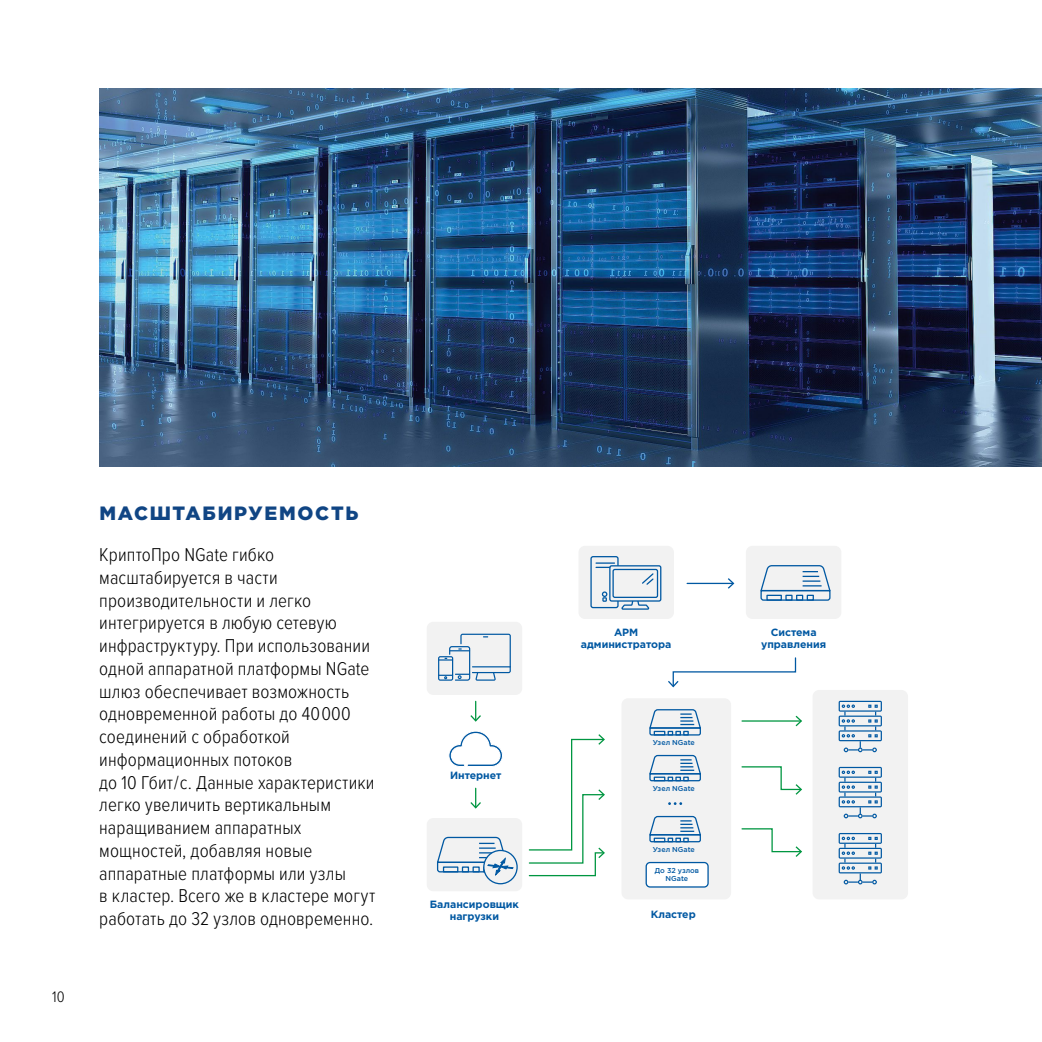
<style>
.page{position:relative;width:1042px;height:1042px;background:#fff}
.page>*{position:absolute;margin:0;border:0;box-sizing:border-box;transform-origin:0 0}
.t1{font:300 19.25px/22.8px "Proxima Nova Cond";letter-spacing:.005em;color:#000}
.t2{font:900 19.25px "Gotham Pro";letter-spacing:.085em;color:#104584}
.t3{font:300 15.75px "Proxima Nova Cond";color:#000}
.t4{font:700 10.5px/12.2px "Gotham Pro";color:#0058a2;text-align:center}
.t5{font:500 7.17px/7.7px "Gotham Pro";color:#0058a2;text-align:center}
</style>
<div class="page">
<img style="left:99px;top:89px;width:943px;height:377px">
<div style="left:578px;top:546px;width:96px;height:73px;background:#f2f2f2;border-radius:7px"></div>
<div style="left:427px;top:622px;width:95px;height:73px;background:#f2f2f2;border-radius:7px"></div>
<div style="left:812px;top:690px;width:96px;height:209px;background:#f2f2f2;border-radius:7px"></div>
<div style="left:427px;top:818px;width:95px;height:73px;background:#f2f2f2;border-radius:7px"></div>
<div style="left:590px;top:556px;width:28px;height:52px;border:1px solid #0058a2;border-radius:2px"></div>
<svg style="left:596px;top:562px;width:18px;height:6px"></svg>
<svg style="left:602px;top:591px;width:5px;height:11px"></svg>
<div style="left:609px;top:565px;width:52px;height:36px;border:1px solid #0058a2;border-radius:2px"></div>
<div style="left:612px;top:569px;width:46px;height:29px;border:1px solid #0058a2;border-radius:2px"></div>
<svg style="left:621px;top:599px;width:29px;height:11px"></svg>
<svg style="left:642px;top:573px;width:12px;height:12px"></svg>
<hr style="left:687px;top:583px;width:46px;height:1px;background:#0058a2">
<svg style="left:728px;top:578px;width:6px;height:11px"></svg>
<svg style="left:668px;top:657px;width:129px;height:30px"></svg>
<div style="left:621px;top:698px;width:110px;height:201px;background:#f2f2f2;border-radius:7px"></div>
<div style="left:746px;top:546px;width:95px;height:73px;background:#f2f2f2;border-radius:7px"></div>
<svg style="left:760px;top:565px;width:71px;height:36px"></svg>
<svg style="left:649px;top:709px;width:52px;height:27px"></svg>
<svg style="left:649px;top:754px;width:52px;height:28px"></svg>
<svg style="left:649px;top:815px;width:52px;height:28px"></svg>
<div style="left:646px;top:862px;width:62px;height:25px;background:#fff;border-radius:4px"></div>
<div style="left:645px;top:862px;width:64px;height:25px;border:1px solid #0058a2;border-radius:4px"></div>
<svg style="left:438px;top:634px;width:73px;height:47px"></svg>
<svg style="left:484px;top:850px;width:33px;height:34px"></svg>
<div style="left:483px;top:850px;width:35px;height:34px;border:1px solid #0058a2;border-radius:50%"></div>
<svg style="left:437px;top:836px;width:77px;height:40px"></svg>
<svg style="left:470px;top:701px;width:11px;height:21px"></svg>
<svg style="left:470px;top:788px;width:11px;height:20px"></svg>
<svg style="left:528px;top:734px;width:77px;height:143px"></svg>
<svg style="left:838px;top:701px;width:44px;height:51px"></svg>
<svg style="left:838px;top:767px;width:44px;height:51px"></svg>
<svg style="left:838px;top:833px;width:44px;height:51px"></svg>
<svg style="left:741px;top:766px;width:61px;height:29px"></svg>
<hr style="left:742px;top:720px;width:59px;height:1px;background:#009641">
<svg style="left:795px;top:716px;width:7px;height:10px"></svg>
<svg style="left:741px;top:828px;width:61px;height:29px"></svg>
<svg style="left:668px;top:802px;width:14px;height:3px"></svg>
<svg style="left:448px;top:731px;width:55px;height:36px"></svg>
<p class="t3" style="left:52px;top:985px;width:14px">10</p>
<p class="t2" style="left:99px;top:502px;width:260px">МАСШТАБИРУЕМОСТЬ</p>
<p class="t1" style="left:99px;top:542px;width:278px">КриптоПро NGate гибко масштабируется в части производительности и легко интегрируется в любую сетевую инфраструктуру. При использовании одной аппаратной платформы NGate шлюз обеспечивает возможность одновременной работы до 40 000 соединений с обработкой информационных потоков<br>до 10 Гбит / с. Данные характеристики легко увеличить вертикальным наращиванием аппаратных мощностей, добавляя новые аппаратные платформы или узлы<br>в кластер. Всего же в кластере могут работать до 32 узлов одновременно.</p>
<p class="t4" style="left:450px;top:768px;width:53px">Интернет</p>
<p class="t4" style="left:430px;top:897px;width:91px">Балансировщик нагрузки</p>
<p class="t4" style="left:581px;top:626px;width:92px">APM администратора</p>
<p class="t5" style="left:653px;top:738px;width:44px">Узел NGate</p>
<p class="t5" style="left:653px;top:784px;width:44px">Узел NGate</p>
<p class="t5" style="left:653px;top:845px;width:44px">Узел NGate</p>
<p class="t5" style="left:655px;top:867px;width:46px">До 32 узлов<br>NGate</p>
<p class="t4" style="left:651px;top:908px;width:47px">Кластер</p>
<p class="t4" style="left:761px;top:626px;width:67px">Система управления</p>
</div>
